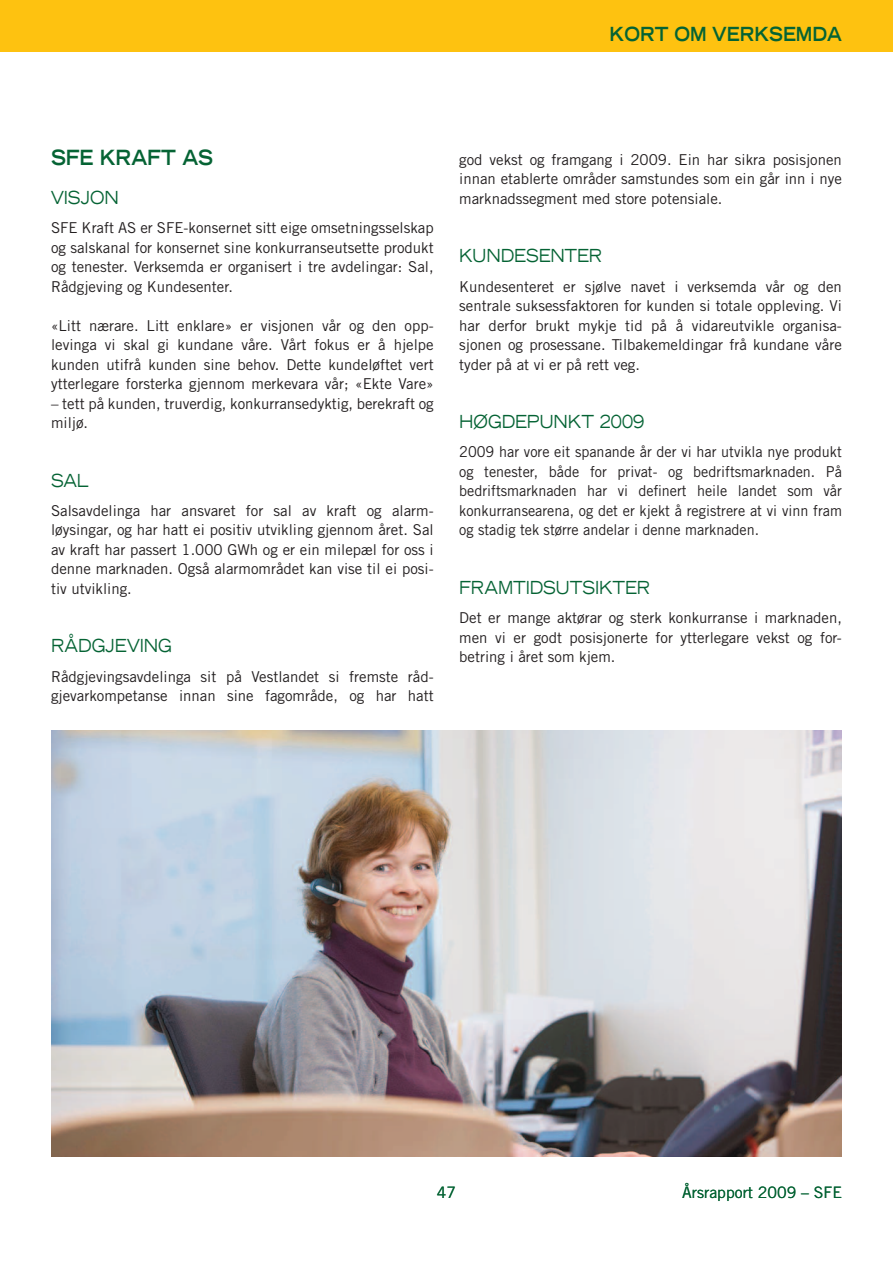
<style>
.page{position:relative;width:893px;height:1263px;background:#fff}
.page>*{position:absolute;margin:0;border:0;box-sizing:border-box;transform-origin:0 0}
.t1{font:700 expanded 21px "Trade Gothic LT Std";color:#056334;scale:.85 1}
.t2{font:700 expanded 19.5px "Trade Gothic LT Std";color:#056334;scale:.85 1}
.t3{font:expanded 18px "Trade Gothic LT Std";letter-spacing:-.005em;color:#056334;scale:.85 1}
.t4{font:15.75px "Trade Gothic LT Std";color:#056334}
.t5{font:15px/19.5px "Trade Gothic LT Std";color:#231f20;text-align:justify}
.t6{font:15px/19.5px "Trade Gothic LT Std";color:#231f20;text-align:justify;scale:.96 1}
</style>
<div class="page">
<div style="left:0;top:0;width:893px;height:51px;background:#fec210"></div>
<img style="left:51px;top:730px;width:791px;height:427px">
<h2 class="t2" style="left:610px;top:21px;width:271px">KORT OM VERKSEMDA</h2>
<h1 class="t1" style="left:51px;top:144px;width:18px">SFE</h1>
<h1 class="t1" style="left:100px;top:144px;width:116px">KRAFT AS</h1>
<p class="t5" style="left:459px;top:150px;width:384px">god vekst og framgang i 2009. Ein har sikra posisjonen innan etablerte områder samstundes som ein går inn i nye marknadssegment med store potensiale.</p>
<p class="t3" style="left:51px;top:185px;width:63px">VISJON</p>
<p class="t5" style="left:51px;top:218px;width:384px">SFE Kraft AS er SFE-konsernet sitt eige omsetningsselskap og salskanal for konsernet sine konkurranseutsette produkt og tenester. Verksemda er organisert i tre avdelingar: Sal, Rådgjeving og Kundesenter.</p>
<p class="t5" style="left:51px;top:315px;width:384px">«Litt nærare. Litt enklare» er visjonen vår og den opp&shy;levinga vi skal gi kundane våre. Vårt fokus er å hjelpe kunden utifrå kunden sine behov. Dette kundeløftet vert ytterlegare forsterka gjennom merkevara vår; «Ekte Vare»</p>
<p class="t5" style="left:51px;top:393px;width:384px">– tett på kunden, truverdig, konkurransedyktig, berekraft og miljø.</p>
<p class="t3" style="left:459px;top:244px;width:81px">KUNDESENTER</p>
<p class="t5" style="left:459px;top:276px;width:384px">Kundesenteret er sjølve navet i verksemda vår og den sentrale suksessfaktoren for kunden si totale oppleving. Vi har derfor brukt mykje tid på å vidareutvikle organisa&shy;sjonen og prosessane. Tilbakemeldingar frå kundane våre tyder på at vi er på rett veg.</p>
<p class="t3" style="left:459px;top:410px;width:128px">HØGDEPUNKT</p>
<p class="t3" style="left:600px;top:410px;width:54px">2009</p>
<p class="t6" style="left:459px;top:442px;width:400px">2009 har vore eit spanande år der vi har utvikla nye produkt og tenester, både for privat- og bedriftsmarknaden. På bedriftsmarknaden har vi definert heile landet som vår konkurransearena, og det er kjekt å registrere at vi vinn fram og stadig tek større andelar i denne marknaden.</p>
<p class="t3" style="left:51px;top:468px;width:46px">SAL</p>
<p class="t5" style="left:51px;top:501px;width:384px">Salsavdelinga har ansvaret for sal av kraft og alarm&shy;løysingar, og har hatt ei positiv utvikling gjennom året. Sal av kraft har passert 1.000 GWh og er ein milepæl for oss i denne marknaden. Også alarmområdet kan vise til ei posi&shy;tiv utvikling.</p>
<p class="t3" style="left:51px;top:634px;width:144px">RÅDGJEVIN G</p>
<p class="t5" style="left:51px;top:666px;width:384px">Rådgjevingsavdelinga sit på Vestlandet si fremste råd&shy;gjevarkompetanse innan sine fagområde, og har hatt</p>
<p class="t3" style="left:459px;top:575px;width:180px">FRAMTIDSUTSIKTER</p>
<p class="t5" style="left:459px;top:608px;width:384px">Det er mange aktørar og sterk konkurranse i marknaden, men vi er godt posisjonerte for ytterlegare vekst og for&shy;betring i året som kjem.</p>
<p class="t4" style="left:437px;top:1183px;width:21px">47</p>
<p class="t4" style="left:682px;top:1183px;width:161px">Årsrapport 2009 – SFE</p>
</div>
